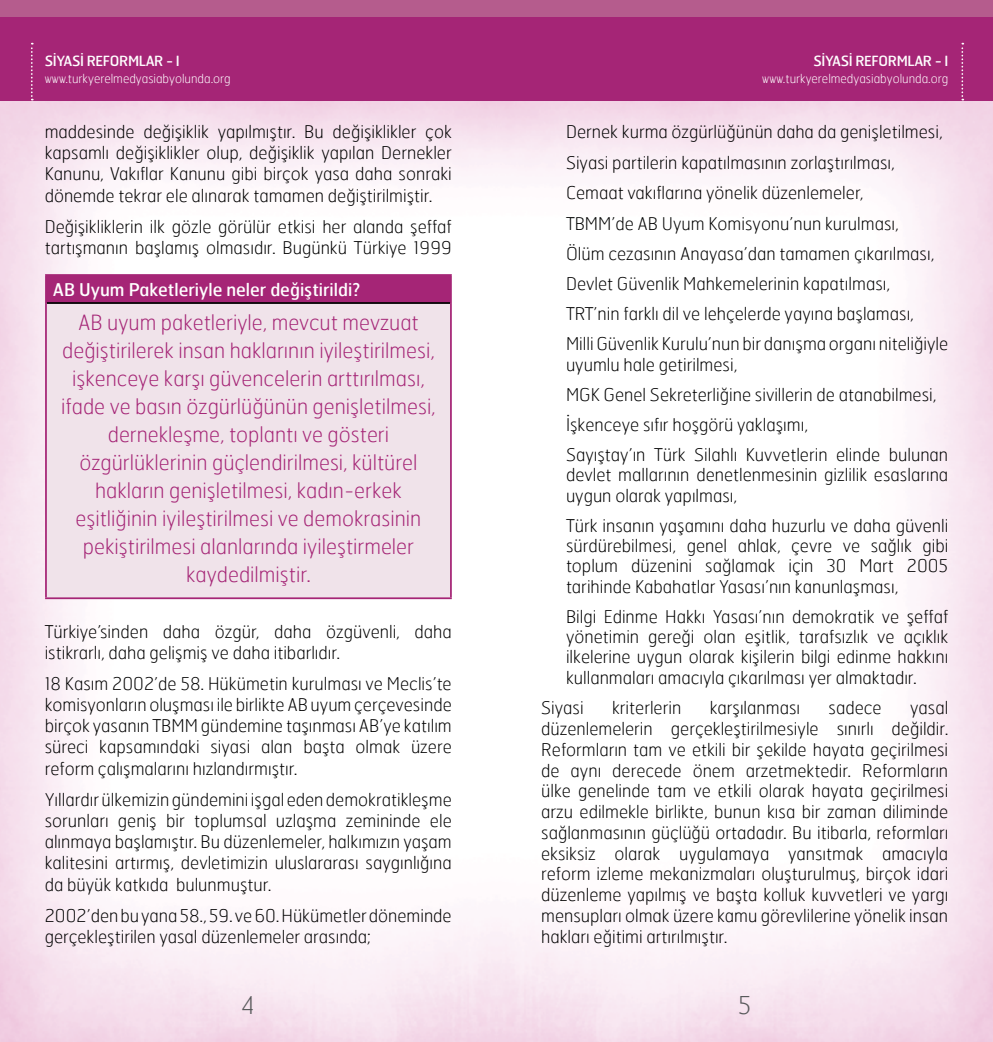
<style>
.page{position:relative;width:993px;height:1042px;background:#fff}
.page>*{position:absolute;margin:0;border:0;box-sizing:border-box;transform-origin:0 0}
.t1{font:100 24.5px "Hermes";color:#58595b}
.t2{font:100 21px/28px "Hermes";color:#a52576;text-align:center}
.t3{font:100 17.5px/21.2px "Hermes";color:#000}
.t4{font:17.5px "Hermes";color:#fff}
.t5{font:14px "Hermes";letter-spacing:-.025em;color:#fff}
.t6{font:100 12.25px "Hermes";color:#fff}
</style>
<div class="page">
<img style="left:0;top:100px;width:992px;height:942px">
<div style="left:0;top:0;width:496px;height:100px;background:#a52576"></div>
<div style="left:496px;top:0;width:496px;height:100px;background:#a52576"></div>
<svg style="left:31px;top:43px;width:2px;height:57px"></svg>
<svg style="left:961px;top:43px;width:1px;height:57px"></svg>
<div style="left:0;top:0;width:496px;height:16px;background:#b55c8d"></div>
<div style="left:496px;top:0;width:496px;height:16px;background:#b55c8d"></div>
<div style="left:46px;top:275px;width:405px;height:28px;background:#a52576"></div>
<div style="left:46px;top:303px;width:405px;height:295px;background:#f0e3ea"></div>
<hr style="left:47px;top:302px;width:403px;height:2px;background:#000">
<hr style="left:45px;top:274px;width:406px;height:2px;background:#a52576">
<hr style="left:45px;top:276px;width:2px;height:27px;background:#a52576">
<hr style="left:45px;top:303px;width:2px;height:294px;background:#a52576">
<hr style="left:450px;top:303px;width:1px;height:294px;background:#a52576">
<hr style="left:45px;top:597px;width:406px;height:2px;background:#a52576">
<p class="t5" style="left:45px;top:52px;width:136px">SİYASİ REFORMLAR - I</p>
<p class="t6" style="left:45px;top:71px;width:187px">www.turkyerelmedyasiabyolunda.org</p>
<p class="t3" style="left:45px;top:121px;width:408px;text-align:justify">maddesinde değişiklik yapılmıştır. Bu değişiklikler çok kapsamlı değişiklikler olup, değişiklik yapılan Dernekler Kanunu, Vakıflar Kanunu gibi birçok yasa daha sonraki dönemde tekrar ele alınarak tamamen değiştirilmiştir.</p>
<p class="t3" style="left:45px;top:215px;width:408px">Değişikliklerin ilk gözle görülür etkisi her alanda şeffaf tartışmanın başlamış olmasıdır. Bugünkü Türkiye 1999</p>
<p class="t4" style="left:53px;top:278px;width:308px">AB Uyum Paketleriyle neler değiştirildi?</p>
<p class="t2" style="left:61px;top:308px;width:376px">AB uyum paketleriyle, mevcut mevzuat değiştirilerek insan haklarının iyileştirilmesi, işkenceye karşı güvencelerin arttırılması, ifade ve basın özgürlüğünün genişletilmesi, dernekleşme, toplantı ve gösteri özgürlüklerinin güçlendirilmesi, kültürel hakların genişletilmesi, kadın-erkek eşitliğinin iyileştirilmesi ve demokrasinin pekiştirilmesi alanlarında iyileştirmeler kaydedilmiştir.</p>
<p class="t3" style="left:45px;top:620px;width:408px">Türkiye’sinden daha özgür, daha özgüvenli, daha istikrarlı, daha gelişmiş ve daha itibarlıdır.</p>
<p class="t3" style="left:45px;top:672px;width:408px;text-align:justify">18 Kasım 2002’de 58. Hükümetin kurulması ve Meclis’te komisyonların oluşması ile birlikte AB uyum çerçevesinde birçok yasanın TBMM gündemine taşınması AB’ye katılım süreci kapsamındaki siyasi alan başta olmak üzere reform çalışmalarını hızlandırmıştır.</p>
<p class="t3" style="left:45px;top:788px;width:408px;text-align:justify">Yıllardır ülkemizin gündemini işgal eden demokratikleşme sorunları geniş bir toplumsal uzlaşma zemininde ele alınmaya başlamıştır. Bu düzenlemeler, halkımızın yaşam kalitesini artırmış, devletimizin uluslararası saygınlığına da büyük katkıda bulunmuştur.</p>
<p class="t3" style="left:45px;top:904px;width:408px">2002’den bu yana 58., 59. ve 60. Hükümetler döneminde gerçekleştirilen yasal düzenlemeler arasında;</p>
<p class="t5" style="left:813px;top:52px;width:136px">SİYASİ REFORMLAR - I</p>
<p class="t6" style="left:762px;top:71px;width:187px">www.turkyerelmedyasiabyolunda.org</p>
<p class="t3" style="left:566px;top:116px;width:383px;line-height:30.3px">Dernek kurma özgürlüğünün daha da genişletilmesi, Siyasi partilerin kapatılmasının zorlaştırılması, Cemaat vakıflarına yönelik düzenlemeler,<br>TBMM’de AB Uyum Komisyonu’nun kurulması,<br>Ölüm cezasının Anayasa’dan tamamen çıkarılması, Devlet Güvenlik Mahkemelerinin kapatılması,<br>TRT’nin farklı dil ve lehçelerde yayına başlaması,<br>Milli Güvenlik Kurulu’nun bir danışma organı niteliğiyle</p>
<p class="t3" style="left:566px;top:349px;width:383px;line-height:30.1px">uyumlu hale getirilmesi,<br>MGK Genel Sekreterliğine sivillerin de atanabilmesi, İşkenceye sıfır hoşgörü yaklaşımı,<br>Sayıştay’ın Türk Silahlı Kuvvetlerin elinde bulunan</p>
<p class="t3" style="left:566px;top:464px;width:383px;line-height:20.3px">devlet mallarının denetlenmesinin gizlilik esaslarına uygun olarak yapılması,</p>
<p class="t3" style="left:566px;top:515px;width:384px;line-height:20.3px;text-align:justify">Türk insanın yaşamını daha huzurlu ve daha güvenli sürdürebilmesi, genel ahlak, çevre ve sağlık gibi toplum düzenini sağlamak için 30 Mart 2005 tarihinde Kabahatlar Yasası’nın kanunlaşması,</p>
<p class="t3" style="left:566px;top:606px;width:384px;line-height:20.3px;text-align:justify">Bilgi Edinme Hakkı Yasası’nın demokratik ve şeffaf yönetimin gereği olan eşitlik, tarafsızlık ve açıklık ilkelerine uygun olarak kişilerin bilgi edinme hakkını kullanmaları amacıyla çıkarılması yer almaktadır.</p>
<p class="t3" style="left:541px;top:697px;width:44px">Siyasi</p>
<p class="t3" style="left:612px;top:697px;width:71px">kriterlerin</p>
<p class="t3" style="left:709px;top:697px;width:92px">karşılanması</p>
<p class="t3" style="left:828px;top:697px;width:55px">sadece</p>
<p class="t3" style="left:541px;top:697px;width:408px;text-align:justify;text-indent:369px">yasal düzenlemelerin gerçekleştirilmesiyle sınırlı değildir.<br>Reformların tam ve etkili bir şekilde hayata geçirilmesi de aynı derecede önem arzetmektedir. Reformların ülke genelinde tam ve etkili olarak hayata geçirilmesi arzu edilmekle birlikte, bunun kısa bir zaman diliminde sağlanmasının güçlüğü ortadadır. Bu itibarla, reformları eksiksiz olarak uygulamaya yansıtmak amacıyla reform izleme mekanizmaları oluşturulmuş, birçok idari düzenleme yapılmış ve başta kolluk kuvvetleri ve yargı mensupları olmak üzere kamu görevlilerine yönelik insan hakları eğitimi artırılmıştır.</p>
<h1 class="t1" style="left:241px;top:990px;width:15px">4</h1>
<h1 class="t1" style="left:737px;top:990px;width:15px">5</h1>
</div>
